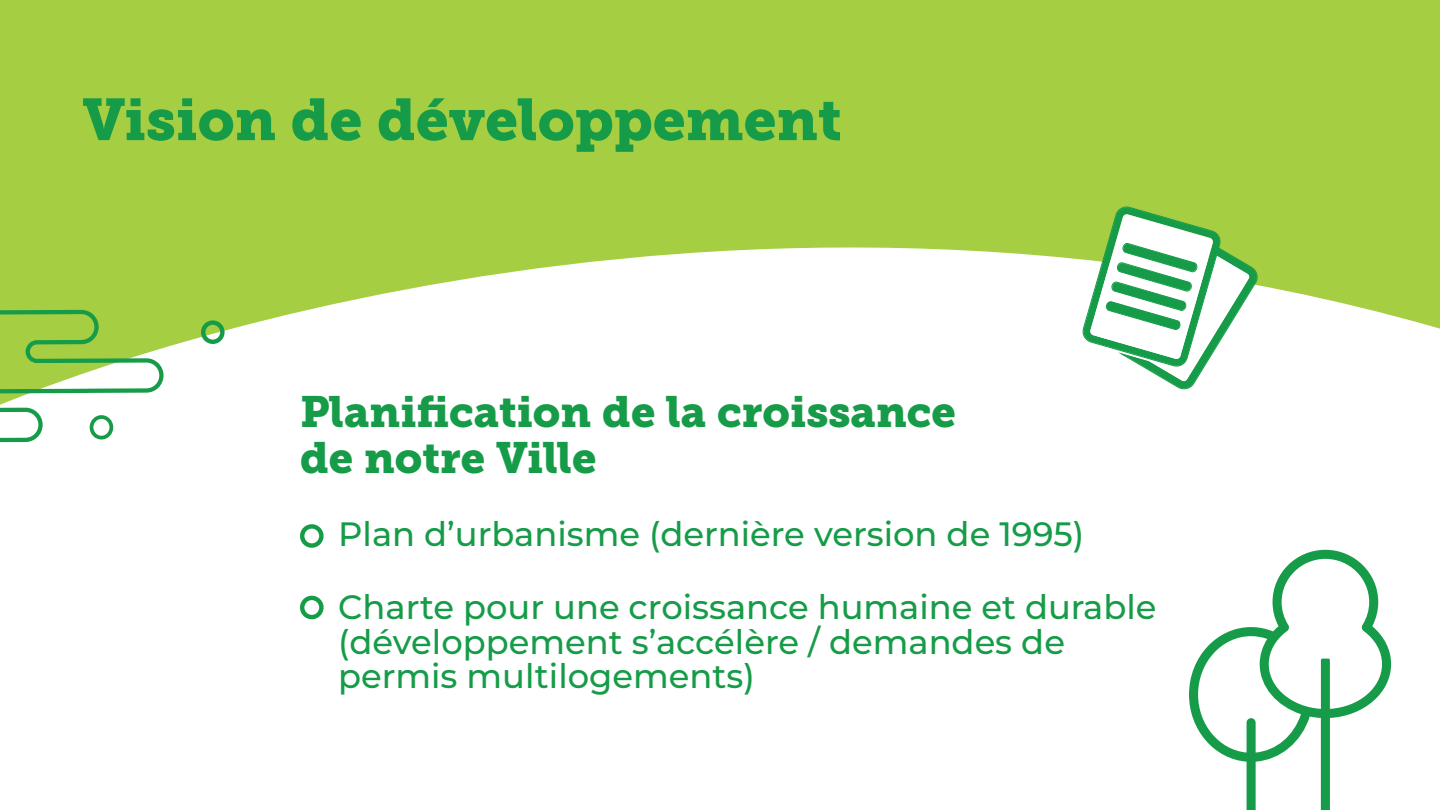
<style>
.page{position:relative;width:1440px;height:810px;background:#a5ce43}
.page>*{position:absolute;margin:0;border:0;box-sizing:border-box;transform-origin:0 0}
.t1{font:58.5px "Museo Slab 900";color:#169c48}
.t2{font:43.5px/45.8px "Museo Slab 900";color:#169c48}
.t3{font:500 33.75px/34.5px "Montserrat";color:#169c48}
</style>
<div class="page">
<div style="left:0;top:247px;width:1440px;height:563px;background:#fff"></div>
<svg style="left:201px;top:320px;width:24px;height:24px"></svg>
<svg style="left:1081px;top:206px;width:179px;height:185px"></svg>
<svg style="left:0;top:308px;width:161px;height:136px"></svg>
<svg style="left:1189px;top:550px;width:202px;height:260px;background:#dcf0e3"></svg>
<svg style="left:1198px;top:559px;width:184px;height:194px;background:#d5edde"></svg>
<svg style="left:300px;top:524px;width:24px;height:24px"></svg>
<svg style="left:300px;top:596px;width:24px;height:23px"></svg>
<p class="t1" style="left:83px;top:86px;width:761px">Vision de développement</p>
<p class="t2" style="left:300px;top:390px;width:657px">Planification de la croissance de notre Ville</p>
<p class="t3" style="left:338px;top:516px;width:748px">Plan d’urbanisme (dernière version de 1995)</p>
<p class="t3" style="left:338px;top:589px;width:820px">Charte pour une croissance humaine et durable (développement s’accélère / demandes de permis multilogements)</p>
</div>
